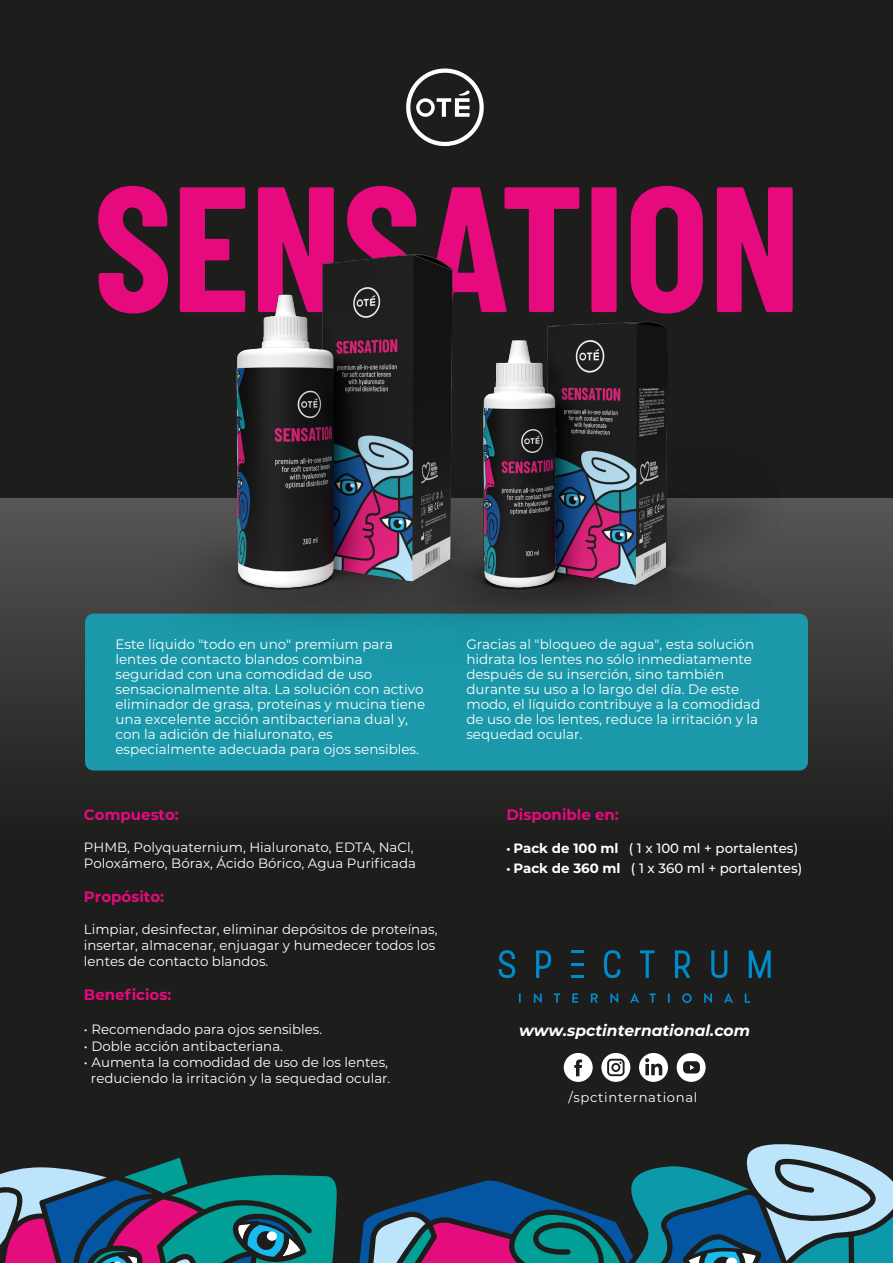
<style>
.page{position:relative;width:893px;height:1263px;background:#1d1d1b}
.page>*{position:absolute;margin:0;border:0;box-sizing:border-box;transform-origin:0 0}
.t1{font:700 178.2px "Barlow Condensed";color:#e60a7e}
.t2{font:italic 700 15.6px "Montserrat";color:#fff}
.t3{font:700 15.15px "Montserrat";color:#e60a7e}
.t4{font:13.65px/15px "Montserrat";color:#fff}
.t5{font:13.5px/16px "Montserrat";color:#fff}
.t6{font:500 13.5px "Montserrat";color:#fff}
.t7{font:13.2px "Montserrat";letter-spacing:.05em;color:#fff}
.s1{font-family:"Barlow";font-weight:300}
.s2{font-weight:700}
</style>
<div class="page">
<svg style="left:0;top:1144px;width:893px;height:119px"></svg>
<div style="left:0;top:499px;width:893px;height:345px;background:linear-gradient(to bottom,#565655,#1c1c1a)"></div>
<svg style="left:406px;top:68px;width:78px;height:36px"></svg>
<div style="left:85px;top:614px;width:723px;height:156px;background:#1b99aa;border-radius:9px"></div>
<img style="left:406px;top:104px;width:456px;height:601px">
<img style="left:42px;top:125px;width:575px;height:575px">
<svg style="left:572px;top:950px;width:12px;height:3px"></svg>
<svg style="left:519px;top:993px;width:2px;height:10px"></svg>
<svg style="left:534px;top:993px;width:8px;height:10px"></svg>
<svg style="left:554px;top:993px;width:6px;height:10px"></svg>
<svg style="left:572px;top:993px;width:6px;height:10px"></svg>
<svg style="left:591px;top:993px;width:7px;height:10px"></svg>
<svg style="left:610px;top:993px;width:8px;height:10px"></svg>
<svg style="left:630px;top:993px;width:9px;height:10px"></svg>
<svg style="left:649px;top:993px;width:7px;height:10px"></svg>
<svg style="left:668px;top:993px;width:2px;height:10px"></svg>
<svg style="left:682px;top:993px;width:10px;height:10px"></svg>
<svg style="left:704px;top:993px;width:8px;height:10px"></svg>
<svg style="left:724px;top:993px;width:9px;height:10px"></svg>
<svg style="left:745px;top:993px;width:5px;height:10px"></svg>
<svg style="left:499px;top:950px;width:16px;height:28px"></svg>
<svg style="left:536px;top:950px;width:15px;height:28px"></svg>
<svg style="left:604px;top:950px;width:16px;height:28px"></svg>
<svg style="left:640px;top:950px;width:14px;height:28px"></svg>
<svg style="left:675px;top:950px;width:15px;height:28px"></svg>
<svg style="left:711px;top:950px;width:16px;height:28px"></svg>
<svg style="left:749px;top:950px;width:22px;height:28px"></svg>
<svg style="left:572px;top:963px;width:12px;height:2px"></svg>
<svg style="left:572px;top:975px;width:12px;height:3px"></svg>
<svg style="left:564px;top:1053px;width:29px;height:29px"></svg>
<svg style="left:601px;top:1053px;width:29px;height:29px"></svg>
<svg style="left:677px;top:1053px;width:29px;height:29px"></svg>
<svg style="left:639px;top:1053px;width:29px;height:29px"></svg>
<h1 class="t1" style="left:93px;top:137px;width:709px">SENSATION</h1>
<p class="t4" style="left:116px;top:636px;width:311px">Este líquido "todo en uno" premium para lentes de contacto blandos combina seguridad con una comodidad de uso sensacionalmente alta. La solución con activo eliminador de grasa, proteínas y mucina tiene una excelente acción antibacteriana dual y, con la adición de hialuronato, es especialmente adecuada para ojos sensibles.</p>
<p class="t4" style="left:466px;top:636px;width:295px">Gracias al "bloqueo de agua", esta solución hidrata los lentes no sólo inmediatamente después de su inserción, sino también durante su uso a lo largo del día. De este modo, el líquido contribuye a la comodidad de uso de los lentes, reduce la irritación y la sequedad ocular.</p>
<p class="t3" style="left:84px;top:804px;width:96px">Compuesto:</p>
<p class="t5" style="left:84px;top:839px;width:333px">PHMB, Polyquaternium, Hialuronato, EDTA, NaCl,<br>Poloxámero, Bórax, Ácido Bórico, Agua Purificada</p>
<p class="t3" style="left:84px;top:886px;width:82px">Propósito:</p>
<p class="t5" style="left:84px;top:921px;width:355px">Limpiar, desinfectar, eliminar depósitos de proteínas, insertar, almacenar, enjuagar y humedecer todos los lentes de contacto blandos.</p>
<p class="t3" style="left:84px;top:984px;width:89px">Beneficios:</p>
<p class="t5" style="left:84px;top:1021px;width:240px">• Recomendado para ojos sensibles.</p>
<p class="t5" style="left:84px;top:1037px;width:201px">• Doble acción antibacteriana.</p>
<p class="t5" style="left:84px;top:1053px;width:308px;text-align:center">• Aumenta la comodidad de uso de los lentes, reduciendo la irritación y la sequedad ocular.</p>
<p class="t3" style="left:507px;top:804px;width:114px">Disponible en:</p>
<p class="t6" style="left:507px;top:839px;width:293px"><span class="s1">•</span> <span class="s2">Pack de 100 ml</span> ( 1 x 100 ml + portalentes)</p>
<p class="t6" style="left:507px;top:859px;width:297px"><span class="s1">•</span> <span class="s2">Pack de 360 ml</span> ( 1 x 360 ml + portalentes)</p>
<p class="t2" style="left:519px;top:1019px;width:232px">www.spctinternational.com</p>
<p class="t7" style="left:568px;top:1088px;width:131px">/spctinternational</p>
</div>
